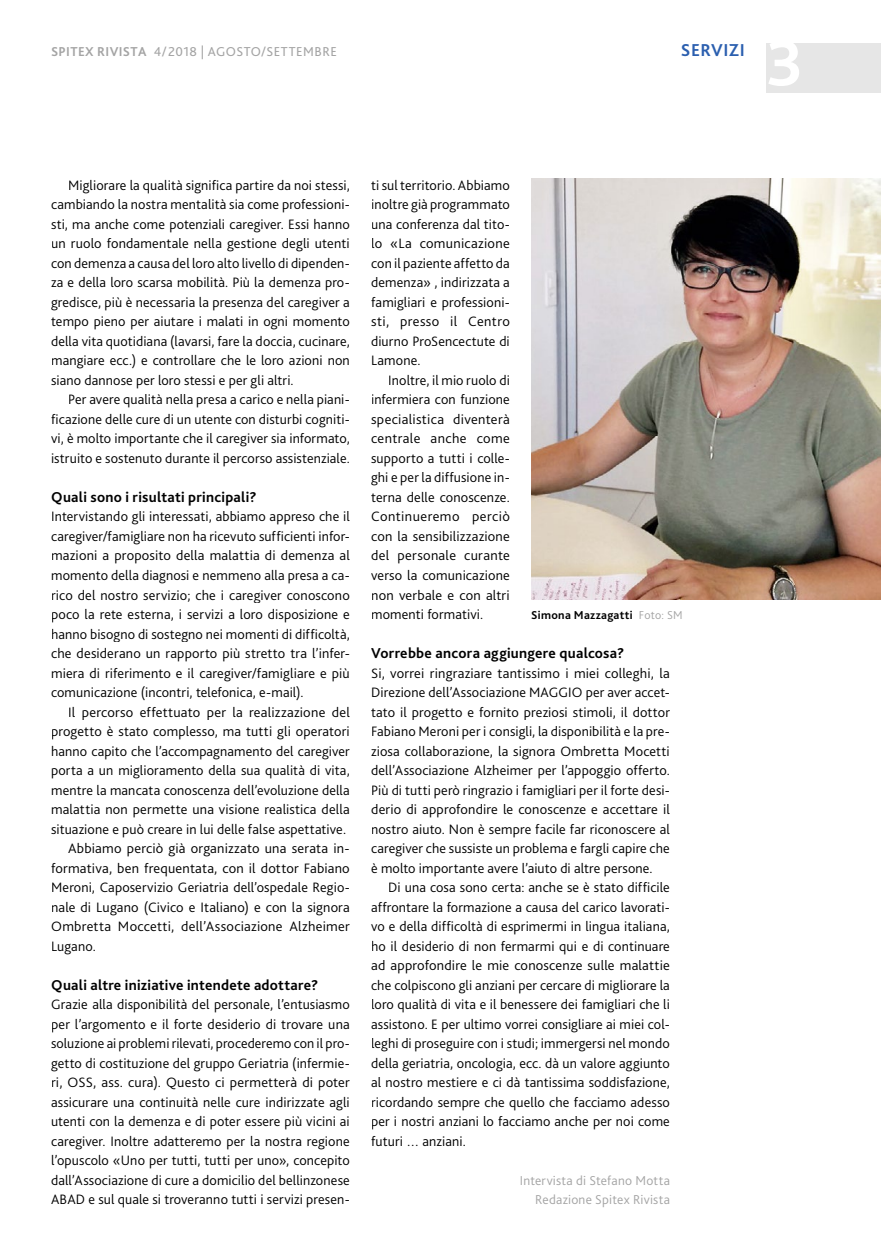
<style>
.page{position:relative;width:881px;height:1251px;background:#fff}
.page>*{position:absolute;margin:0;border:0;box-sizing:border-box;transform-origin:0 0}
.t1{font:700 67.5px "Bliss 2";color:#fff}
.t2{font:700 18px "Bliss 2";letter-spacing:.03em;color:#2b5faf}
.t3{font:700 15px "Bliss 2";letter-spacing:.015em;color:#000}
.t4{font:300 14.25px/19.5px "Bliss 2";letter-spacing:.01em;color:#000;text-align:justify}
.t5{font:300 13.5px/19.5px "Bliss 2";letter-spacing:.02em;color:#a4a4a4;text-align:right}
.t6{font:13.5px "Bliss 2";letter-spacing:.035em;color:#a4a4a4}
.t7{font:700 12px "Bliss 2";letter-spacing:.03em;color:#000}
.s1{font-weight:700}
.s2{font-weight:300;color:#a4a4a4}
</style>
<div class="page">
<div style="left:765px;top:43px;width:115px;height:50px;background:#e6e6e6"></div>
<img style="left:531px;top:179px;width:349px;height:420px">
<p class="t6" style="left:51px;top:43px;width:287px"><span class="s1">SPITEX RIVISTA</span> 4/ 2018 | AGOSTO/SETTEMBRE</p>
<p class="t2" style="left:680px;top:39px;width:65px">SERVIZI</p>
<h1 class="t1" style="left:765px;top:21px;width:39px">3</h1>
<p class="t4" style="left:51px;top:175px;width:300px;text-indent:17px">Migliorare la qualità significa partire da noi stessi, cambiando la nostra mentalità sia come professioni&shy;sti, ma anche come potenziali caregiver. Essi hanno un ruolo fondamentale nella gestione degli utenti con demenza a causa del loro alto livello di dipenden&shy;za e della loro scarsa mobilità. Più la demenza pro&shy;gredisce, più è necessaria la presenza del caregiver a tempo pieno per aiutare i malati in ogni momento della vita quotidiana (lavarsi, fare la doccia, cucinare, mangiare ecc.) e controllare che le loro azioni non siano dannose per loro stessi e per gli altri.</p>
<p class="t4" style="left:51px;top:390px;width:300px;text-indent:17px">Per avere qualità nella presa a carico e nella piani&shy;ficazione delle cure di un utente con disturbi cogniti&shy;vi, è molto importante che il caregiver sia informato, istruito e sostenuto durante il percorso assistenziale.</p>
<p class="t3" style="left:51px;top:487px;width:207px">Quali sono i risultati principali?</p>
<p class="t4" style="left:51px;top:507px;width:300px">Intervistando gli interessati, abbiamo appreso che il caregiver/famigliare non ha ricevuto sufficienti infor&shy;mazioni a proposito della malattia di demenza al momento della diagnosi e nemmeno alla presa a ca&shy;rico del nostro servizio; che i caregiver conoscono poco la rete esterna, i servizi a loro disposizione e hanno bisogno di sostegno nei momenti di difficoltà, che desiderano un rapporto più stretto tra l’infer&shy;miera di riferimento e il caregiver/famigliare e più comunicazione (incontri, telefonica, e-mail).</p>
<p class="t4" style="left:68px;top:702px;width:283px">Il percorso effettuato per la realizzazione del</p>
<p class="t4" style="left:51px;top:721px;width:300px">progetto è stato complesso, ma tutti gli operatori</p>
<p class="t4" style="left:51px;top:741px;width:300px">hanno capito che l’accompagnamento del caregiver</p>
<p class="t4" style="left:51px;top:760px;width:300px">porta a un miglioramento della sua qualità di vita,</p>
<p class="t4" style="left:51px;top:780px;width:300px">mentre la mancata conoscenza dell’evoluzione della</p>
<p class="t4" style="left:51px;top:799px;width:300px">malattia non permette una visione realistica della</p>
<p class="t4" style="left:51px;top:819px;width:296px">situazione e può creare in lui delle false aspettative.</p>
<p class="t4" style="left:68px;top:838px;width:283px">Abbiamo perciò già organizzato una serata in-</p>
<p class="t4" style="left:51px;top:858px;width:300px">formativa, ben frequentata, con il dottor Fabiano</p>
<p class="t4" style="left:51px;top:877px;width:300px">Meroni, Caposervizio Geriatria dell’ospedale Regio-</p>
<p class="t4" style="left:51px;top:897px;width:300px">nale di Lugano (Civico e Italiano) e con la signora</p>
<p class="t4" style="left:51px;top:916px;width:300px">Ombretta Moccetti, dell’Associazione Alzheimer</p>
<p class="t4" style="left:51px;top:936px;width:46px">Lugano.</p>
<p class="t3" style="left:51px;top:975px;width:269px">Quali altre iniziative intendete adottare?</p>
<p class="t4" style="left:51px;top:994px;width:300px">Grazie alla disponibilità del personale, l’entusiasmo per l’argomento e il forte desiderio di trovare una soluzione ai problemi rilevati, procederemo con il pro&shy;getto di costituzione del gruppo Geriatria (infermie&shy;ri, OSS, ass. cura). Questo ci permetterà di poter assicurare una continuità nelle cure indirizzate agli utenti con la demenza e di poter essere più vicini ai caregiver. Inoltre adatteremo per la nostra regione l’opuscolo «Uno per tutti, tutti per uno», concepito dall’Associazione di cure a domicilio del bellinzonese ABAD e sul quale si troveranno tutti i servizi presen-</p>
<p class="t4" style="left:371px;top:175px;width:140px">ti sul territorio. Abbiamo inoltre già programmato una conferenza dal tito&shy;lo «La comunicazione con il paziente affetto da demenza» , indirizzata a famigliari e professioni&shy;sti, presso il Centro diurno ProSencec tute di Lamone.</p>
<p class="t4" style="left:371px;top:370px;width:140px;text-indent:17px">Inoltre, il mio ruolo di infermiera con funzione specialistica diventerà centrale anche come supporto a tutti i colle&shy;ghi e per la diffusione in&shy;terna delle conoscenze.<br>Continueremo perciò con la sensibilizzazione del personale curante verso la comunicazione non verbale e con altri momenti formativi.</p>
<p class="t3" style="left:371px;top:643px;width:255px">Vorrebbe ancora aggiungere qualcosa?</p>
<p class="t4" style="left:371px;top:663px;width:300px">Si, vorrei ringraziare tantissimo i miei colleghi, la Direzione dell’Associazione MAGGIO per aver accet&shy;tato il progetto e fornito preziosi stimoli, il dottor Fabiano Meroni per i consigli, la disponibilità e la pre&shy;ziosa collaborazione, la signora Ombretta Mocetti dell’Associazione Alzheimer per l’appoggio offerto.<br>Più di tutti però ringrazio i famigliari per il forte desi&shy;derio di approfondire le conoscenze e accettare il nostro aiuto. Non è sempre facile far riconoscere al caregiver che sussiste un problema e fargli capire che è molto importante avere l’aiuto di altre persone.</p>
<p class="t4" style="left:371px;top:877px;width:300px;text-indent:17px">Di una cosa sono certa: anche se è stato difficile affrontare la formazione a causa del carico lavorati&shy;vo e della difficoltà di esprimermi in lingua italiana, ho il desiderio di non fermarmi qui e di continuare ad approfondire le mie conoscenze sulle malattie che colpiscono gli anziani per cercare di migliorare la loro qualità di vita e il benessere dei famigliari che li assistono. E per ultimo vorrei consigliare ai miei col&shy;leghi di proseguire con i studi; immergersi nel mondo della geriatria, oncologia, ecc. dà un valore aggiunto al nostro mestiere e ci dà tantissima soddisfazione, ricordando sempre che quello che facciamo adesso per i nostri anziani lo facciamo anche per noi come futuri … anziani.</p>
<p class="t5" style="left:519px;top:1170px;width:152px">Intervista di Stefano Motta<br>Redazione Spitex Rivista</p>
<p class="t7" style="left:531px;top:607px;width:153px">Simona Mazzagatti <span class="s2">Foto: SM</span></p>
</div>
